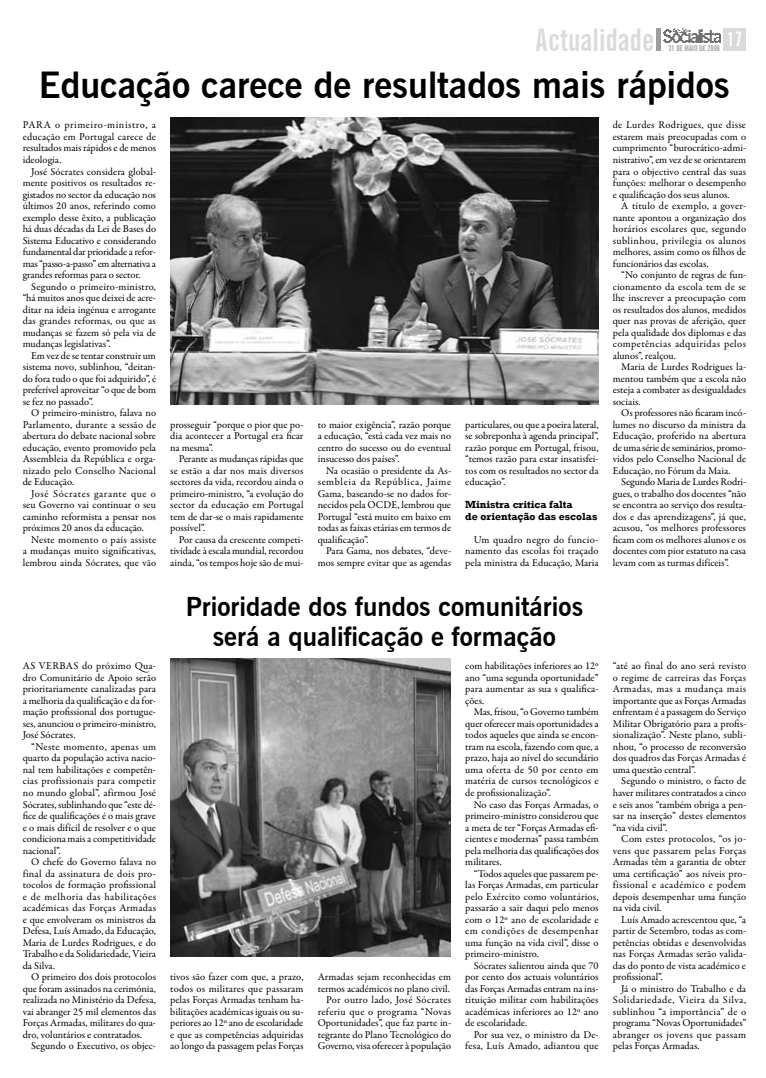
<style>
.page{position:relative;width:766px;height:1078px;background:#fff}
.page>*{position:absolute;margin:0;border:0;box-sizing:border-box;transform-origin:0 0}
.t1{font:700 36px "News Gothic BT";color:#000}
.t2{font:700 extra-condensed 31.2px "News Gothic BT";color:#d9dadb}
.t3{font:700 26px/30px "News Gothic BT";color:#000;text-align:center}
.t4{font:700 extra-condensed 20px "News Gothic BT";color:#fff}
.t5{font:10.5px/11.5px "Garamond Premr Pro";color:#000;text-align:justify}
.t6{font:700 10.5px/11.5px "Rockwell";color:#000}
.t7{font:700 extra-condensed 8px "News Gothic BT";color:#9c9d9f}
</style>
<div class="page">
<div style="left:723px;top:28px;width:23px;height:23px;background:#d9dadb"></div>
<img style="left:663px;top:28px;width:56px;height:14px">
<hr style="left:656px;top:28px;width:4px;height:23px;background:#9c9d9f">
<img style="left:171px;top:117px;width:427px;height:287px">
<img style="left:171px;top:658px;width:279px;height:298px">
<h2 class="t2" style="left:535px;top:21px;width:120px">Actualidade</h2>
<h3 class="t4" style="left:726px;top:26px;width:15px">17</h3>
<h1 class="t1" style="left:39px;top:64px;width:692px">Educação carece de resultados mais rápidos</h1>
<p class="t7" style="left:668px;top:43px;width:53px">31 DE MAIO DE 2006</p>
<p class="t5" style="left:23px;top:120px;width:135px">Para o primeiro-ministro, a educação em Portugal carece de resultados mais rápidos e de menos ideologia.</p>
<p class="t5" style="left:23px;top:166px;width:135px;text-indent:8px">José Sócrates considera global&shy;mente positivos os resultados re&shy;gistados no sector da educação nos últimos 20 anos, referindo como exemplo desse êxito, a publicação há duas décadas da Lei de Bases do Sistema Educativo e considerando fundamental dar prioridade a refor&shy;mas “passo-a-passo” em alternativa a grandes reformas para o sector.</p>
<p class="t5" style="left:23px;top:281px;width:135px;text-indent:8px">Segundo o primeiro-ministro, “há muitos anos que deixei de acre&shy;ditar na ideia ingénua e arrogante das grandes reformas, ou que as mudanças se fazem só pela via de mudanças legislativas”.</p>
<p class="t5" style="left:23px;top:350px;width:135px;text-indent:8px">Em vez de se tentar construir um sistema novo, sublinhou, “deitan&shy;do fora tudo o que foi adquirido”, é preferível aproveitar “o que de bom se fez no passado”.</p>
<p class="t5" style="left:23px;top:407px;width:135px;text-indent:8px">O primeiro-ministro, falava no Parlamento, durante a sessão de abertura do debate nacional sobre educação, evento promovido pela Assembleia da República e orga&shy;nizado pelo Conselho Nacional de Educação.</p>
<p class="t5" style="left:23px;top:488px;width:135px;text-indent:8px">José Sócrates garante que o seu Governo vai continuar o seu caminho reformista a pensar nos próximos 20 anos da educação.</p>
<p class="t5" style="left:23px;top:534px;width:135px;text-indent:8px">Neste momento o país assiste a mudanças muito significativas, lembrou ainda Sócrates, que vão</p>
<p class="t5" style="left:23px;top:660px;width:135px">As verbas do próximo Qua&shy;dro Comunitário de Apoio serão prioritariamente canalizadas para a melhoria da qualificação e da for&shy;mação profissional dos portugue&shy;ses, anunciou o primeiro-ministro, José Sócrates.</p>
<p class="t5" style="left:23px;top:741px;width:135px;text-indent:8px">“Neste momento, apenas um quarto da população activa nacio&shy;nal tem habilitações e competên&shy;cias profissionais para competir no mundo global”, afirmou José Sócrates, sublinhando que “este dé&shy;fice de qualificações é o mais grave e o mais difícil de resolver e o que condiciona mais a competitividade nacional”.</p>
<p class="t5" style="left:23px;top:856px;width:135px;text-indent:8px">O chefe do Governo falava no final da assinatura de dois pro&shy;tocolos de formação profissional e de melhoria das habilitações académicas das Forças Armadas e que envolveram os ministros da Defesa, Luís Amado, da Educação, Maria de Lurdes Rodrigues, e do Trabalho e da Solidariedade, Vieira da Silva.</p>
<p class="t5" style="left:23px;top:971px;width:135px;text-indent:8px">O primeiro dos dois protocolos que foram assinados na cerimónia, realizada no Ministério da Defesa, vai abranger 25 mil elementos das Forças Armadas, militares do qua&shy;dro, voluntários e contratados.</p>
<p class="t5" style="left:31px;top:1040px;width:126px">Segundo o Executivo, os objec-</p>
<p class="t5" style="left:170px;top:419px;width:135px">prosseguir “porque o pior que po&shy;dia acontecer a Portugal era ficar na mesma”.</p>
<p class="t5" style="left:170px;top:453px;width:135px;text-indent:8px">Perante as mudanças rápidas que se estão a dar nos mais diversos sectores da vida, recordou ainda o primeiro-ministro, “a evolução do sector da educação em Portugal tem de dar-se o mais rapidamente possível”.</p>
<p class="t5" style="left:170px;top:534px;width:135px;text-indent:8px">Por causa da crescente competi&shy;tividade à escala mundial, recordou ainda, “os tempos hoje são de mui-</p>
<p class="t5" style="left:317px;top:419px;width:135px">to maior exigência”, razão porque a educação, “está cada vez mais no centro do sucesso ou do eventual insucesso dos países”.</p>
<p class="t5" style="left:317px;top:465px;width:135px;text-indent:9px">Na ocasião o presidente da As&shy;sembleia da República, Jaime Gama, baseando-se no dados for&shy;necidos pela OCDE, lembrou que Portugal “está muito em baixo em todas as faixas etárias em termos de qualificação”.</p>
<p class="t5" style="left:317px;top:545px;width:135px;text-align:right">Para Gama, nos debates, “deve&shy;mos sempre evitar que as agendas</p>
<p class="t5" style="left:465px;top:419px;width:135px">particulares, ou que a poeira lateral, se sobreponha à agenda principal”, razão porque em Portugal, frisou, “temos razão para estar insatisfei&shy;tos com os resultados no sector da educação”.</p>
<p class="t6" style="left:465px;top:499px;width:134px">Ministra critica falta<br>de orientação das escolas</p>
<p class="t5" style="left:465px;top:534px;width:135px;text-indent:8px">Um quadro negro do funcio&shy;namento das escolas foi traçado pela ministra da Educação, Maria</p>
<h3 class="t3" style="left:186px;top:591px;width:399px">Prioridade dos fundos comunitários será a qualificação e formação</h3>
<p class="t5" style="left:170px;top:971px;width:135px">tivos são fazer com que, a prazo, todos os militares que passaram pelas Forças Armadas tenham ha&shy;bilitações académicas iguais ou su&shy;periores ao 12º ano de escolaridade e que as competências adquiridas ao longo da passagem pelas Forças</p>
<p class="t5" style="left:317px;top:971px;width:135px;text-align:right">Armadas sejam reconhecidas em termos académicos no plano civil.<br>Por outro lado, José Sócrates referiu que o programa “Novas<br>Oportunidades”, que faz parte in&shy;tegrante do Plano Tecnológico do<br>Governo, visa oferecer à população</p>
<p class="t5" style="left:465px;top:660px;width:135px">com habilitações inferiores ao 12º ano “uma segunda oportunidade” para aumentar as sua s qualifica&shy;ções.</p>
<p class="t5" style="left:465px;top:706px;width:135px;text-indent:8px">Mas, frisou, “o Governo também quer oferecer mais oportunidades a todos aqueles que ainda se encon&shy;tram na escola, fazendo com que, a prazo, haja ao nível do secundário uma oferta de 50 por cento em matéria de cursos tecnológicos e de profissionalização”.</p>
<p class="t5" style="left:465px;top:798px;width:135px;text-indent:9px">No caso das Forças Armadas, o primeiro-ministro considerou que a meta de ter “Forças Armadas efi&shy;cientes e modernas” passa também pela melhoria das qualificações dos militares.</p>
<p class="t5" style="left:465px;top:867px;width:135px;text-indent:9px">“Todos aqueles que passarem pe&shy;las Forças Armadas, em particular pelo Exército como voluntários, passarão a sair daqui pelo menos com o 12º ano de escolaridade e em condições de desempenhar uma função na vida civil”, disse o primeiro-ministro.</p>
<p class="t5" style="left:465px;top:959px;width:135px;text-indent:8px">Sócrates salientou ainda que 70 por cento dos actuais voluntários das Forças Armadas entram na ins&shy;tituição militar com habilitações académicas inferiores ao 12º ano de escolaridade.</p>
<p class="t5" style="left:465px;top:1028px;width:135px;text-align:right">Por sua vez, o ministro da De&shy;fesa, Luís Amado, adiantou que</p>
<p class="t5" style="left:612px;top:120px;width:135px">de Lurdes Rodrigues, que disse estarem mais preocupadas com o cumprimento “burocrático-admi&shy;nistrativo”, em vez de se orientarem para o objectivo central das suas funções: melhorar o desempenho e qualificação dos seus alunos.</p>
<p class="t5" style="left:612px;top:200px;width:135px;text-indent:9px">A título de exemplo, a gover&shy;nante apontou a organização dos horários escolares que, segundo sublinhou, privilegia os alunos melhores, assim como os filhos de funcionários das escolas.</p>
<p class="t5" style="left:612px;top:269px;width:135px;text-indent:8px">“No conjunto de regras de fun&shy;cionamento da escola tem de se lhe inscrever a preocupação com os resultados dos alunos, medidos quer nas provas de aferição, quer pela qualidade dos diplomas e das competências adquiridas pelos alunos”, realçou.</p>
<p class="t5" style="left:612px;top:361px;width:135px;text-indent:9px">Maria de Lurdes Rodrigues la&shy;mentou também que a escola não esteja a combater as desigualdades sociais.</p>
<p class="t5" style="left:612px;top:407px;width:135px;text-indent:8px">Os professores não ficaram incó&shy;lumes no discurso da ministra da Educação, proferido na abertura de uma série de seminários, promo&shy;vidos pelo Conselho Nacional de Educação, no Fórum da Maia.</p>
<p class="t5" style="left:612px;top:476px;width:135px;text-indent:9px">Segundo Maria de Lurdes Rodri&shy;gues, o trabalho dos docentes “não se encontra ao serviço dos resulta&shy;dos e das aprendizagens”, já que, acusou, “os melhores professores ficam com os melhores alunos e os docentes com pior estatuto na casa levam com as turmas difíceis”.</p>
<p class="t5" style="left:612px;top:660px;width:135px">“até ao final do ano será revisto o regime de carreiras das Forças Armadas, mas a mudança mais importante que as Forças Armadas enfrentam é a passagem do Serviço Militar Obrigatório para a profis&shy;sionalização”. Neste plano, subli&shy;nhou, “o processo de reconversão dos quadros das Forças Armadas é uma questão central”.</p>
<p class="t5" style="left:612px;top:775px;width:135px;text-indent:8px">Segundo o ministro, o facto de haver militares contratados a cinco e seis anos “também obriga a pen&shy;sar na inserção” destes elementos “na vida civil”.</p>
<p class="t5" style="left:612px;top:833px;width:135px;text-indent:8px">Com estes protocolos, “os jo&shy;vens que passarem pelas Forças Armadas têm a garantia de obter uma certificação” aos níveis pro&shy;fissional e académico e podem depois desempenhar uma função na vida civil.</p>
<p class="t5" style="left:612px;top:913px;width:135px;text-indent:9px">Luís Amado acrescentou que, “a partir de Setembro, todas as com&shy;petências obtidas e desenvolvidas nas Forças Armadas serão valida&shy;das do ponto de vista académico e profissional”.</p>
<p class="t5" style="left:612px;top:982px;width:135px;text-indent:8px">Já o ministro do Trabalho e da Solidariedade, Vieira da Silva, sublinhou “a importância” de o programa “Novas Oportunidades” abranger os jovens que passam pelas Forças Armadas.</p>
</div>
